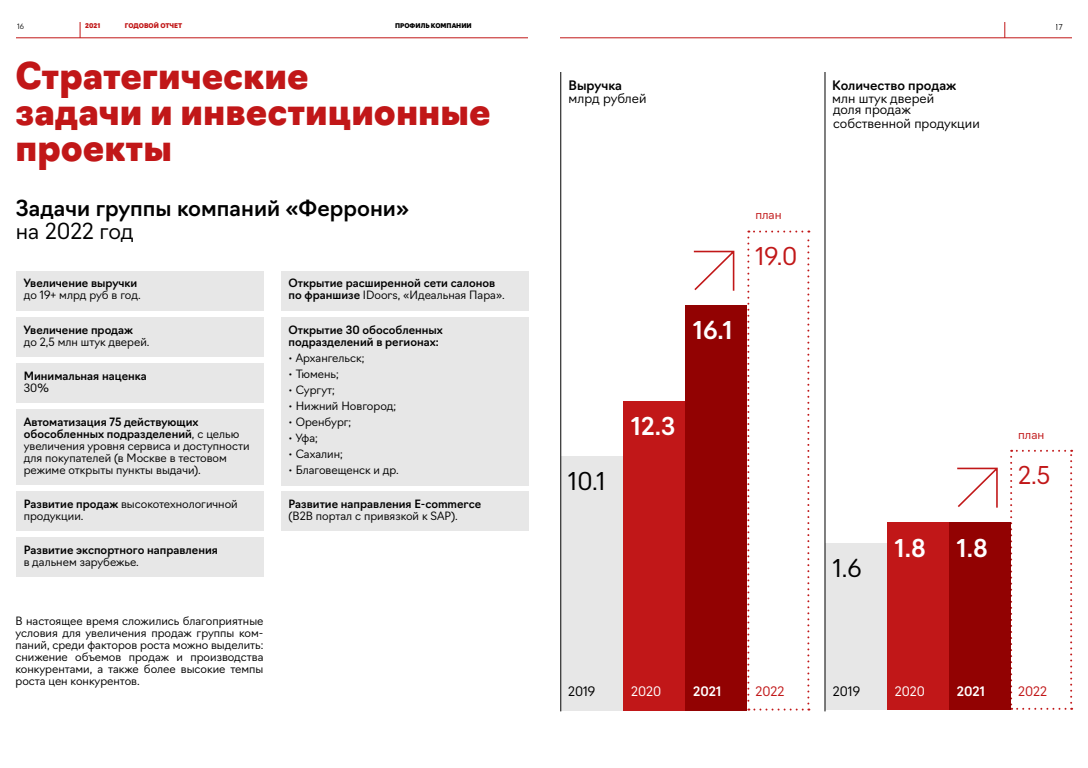
<style>
.page{position:relative;width:1088px;height:768px;background:#fff}
.page>*{position:absolute;margin:0;border:0;box-sizing:border-box;transform-origin:0 0}
.t1{font:900 36px/36px "Navigo";color:#c11718}
.t2{font:500 24px "Navigo";color:#fff}
.t3{font:300 24px "Navigo";color:#000}
.t4{font:300 24px "Navigo";color:#c11718}
.t5{font:500 21.6px "Navigo";color:#000}
.t6{font:300 21.6px "Navigo";color:#000}
.t7{font:300 12.8px/13.6px "Navigo";color:#000}
.t8{font:500 12.8px "Navigo";color:#000}
.t9{font:300 12.8px "Navigo";color:#fff}
.t10{font:500 12.8px "Navigo";color:#fff}
.t11{font:300 12.8px "Navigo";color:#c11718}
.t12{font:300 12px "Navigo";color:#c11718}
.t13{font:300 11.2px/12px "Navigo";color:#000}
.t14{font:500 11.2px/12px "Navigo";color:#000}
.t15{font:300 8px "Navigo";color:#000}
.t16{font:300 7.2px "Navigo";color:#000}
.t17{font:900 6.4px "Navigo";color:#c11718}
.t18{font:900 6.4px "Navigo";color:#000}
.s1{font-weight:500}
.s2{font-weight:300}
</style>
<div class="page">
<hr style="left:560px;top:38px;width:512px;height:1px;background:#c11718">
<svg style="left:1005px;top:22px;width:1px;height:16px"></svg>
<hr style="left:16px;top:38px;width:512px;height:1px;background:#c11718">
<svg style="left:80px;top:22px;width:1px;height:16px"></svg>
<div style="left:887px;top:523px;width:62px;height:187px;background:#c11718"></div>
<hr style="left:561px;top:72px;width:1px;height:639px;background:#000">
<div style="left:561px;top:456px;width:62px;height:255px;background:#e7e7e7"></div>
<div style="left:623px;top:401px;width:62px;height:310px;background:#c11718"></div>
<hr style="left:825px;top:72px;width:1px;height:639px;background:#000">
<div style="left:825px;top:543px;width:62px;height:167px;background:#e7e7e7"></div>
<div style="left:685px;top:305px;width:62px;height:406px;background:#920202"></div>
<svg style="left:747px;top:231px;width:62px;height:480px"></svg>
<svg style="left:1010px;top:450px;width:62px;height:260px"></svg>
<div style="left:949px;top:523px;width:62px;height:187px;background:#920202"></div>
<svg style="left:693px;top:250px;width:42px;height:41px"></svg>
<svg style="left:957px;top:467px;width:41px;height:41px"></svg>
<div style="left:16px;top:271px;width:248px;height:40px;background:#e7e7e7"></div>
<div style="left:16px;top:317px;width:248px;height:40px;background:#e7e7e7"></div>
<div style="left:16px;top:491px;width:248px;height:40px;background:#e7e7e7"></div>
<div style="left:281px;top:491px;width:248px;height:40px;background:#e7e7e7"></div>
<div style="left:281px;top:271px;width:248px;height:40px;background:#e7e7e7"></div>
<div style="left:16px;top:409px;width:248px;height:76px;background:#e7e7e7"></div>
<div style="left:281px;top:317px;width:248px;height:168px;background:#e7e7e7"></div>
<div style="left:16px;top:363px;width:248px;height:40px;background:#e7e7e7"></div>
<div style="left:16px;top:537px;width:248px;height:40px;background:#e7e7e7"></div>
<p class="t16" style="left:17px;top:21px;width:8px">16</p>
<p class="t17" style="left:85px;top:21px;width:17px">2021</p>
<p class="t17" style="left:125px;top:21px;width:59px">ГОДОВОЙ ОТЧЕТ</p>
<p class="t15" style="left:1056px;top:20px;width:8px">17</p>
<p class="t18" style="left:395px;top:21px;width:78px">ПРОФИЛЬ КОМПАНИИ</p>
<h1 class="t1" style="left:15px;top:55px;width:477px">Стратегические<br>задачи и инвестиционные проекты</h1>
<p class="t8" style="left:569px;top:75px;width:55px">Выручка</p>
<p class="t7" style="left:569px;top:91px;width:79px">млрд рублей</p>
<p class="t8" style="left:832px;top:75px;width:126px">Количество продаж</p>
<p class="t7" style="left:832px;top:91px;width:103px">млн штук дверей</p>
<p class="t7" style="left:833px;top:102px;width:148px">доля продаж собственной продукции</p>
<h3 class="t5" style="left:16px;top:192px;width:395px">Задачи группы компаний «Феррони»</h3>
<h3 class="t6" style="left:16px;top:214px;width:119px">на 2022 год</h3>
<p class="t14" style="left:24px;top:276px;width:115px">Увеличение выручки</p>
<p class="t13" style="left:24px;top:288px;width:118px">до 19+ млрд руб в год.</p>
<p class="t14" style="left:24px;top:323px;width:111px">Увеличение продаж</p>
<p class="t13" style="left:24px;top:335px;width:127px">до 2,5 млн штук дверей.</p>
<p class="t14" style="left:24px;top:369px;width:124px">Минимальная наценка</p>
<p class="t13" style="left:24px;top:381px;width:27px">30%</p>
<p class="t13" style="left:24px;top:415px;width:227px"><span class="s1">Автоматизация 75 действующих обособленных подразделений</span>, с целью увеличения уровня сервиса и доступности для покупателей (в Москве в тестовом режиме открыты пункты выдачи).</p>
<p class="t14" style="left:289px;top:276px;width:218px">Открытие расширенной сети салонов по франшизе <span class="s2">IDoors, «Идеальная Пара».</span></p>
<p class="t14" style="left:289px;top:323px;width:156px">Открытие 30 обособленных подразделений в регионах:</p>
<p class="t13" style="left:289px;top:351px;width:77px">• Архангельск;</p>
<p class="t13" style="left:289px;top:367px;width:52px">• Тюмень;</p>
<p class="t13" style="left:289px;top:383px;width:48px">• Сургут;</p>
<p class="t13" style="left:289px;top:399px;width:109px">• Нижний Новгород;</p>
<p class="t13" style="left:289px;top:415px;width:64px">• Оренбург;</p>
<p class="t13" style="left:289px;top:431px;width:31px">• Уфа;</p>
<p class="t13" style="left:289px;top:447px;width:56px">• Сахалин;</p>
<p class="t13" style="left:289px;top:463px;width:112px">• Благовещенск и др.</p>
<p class="t13" style="left:24px;top:497px;width:216px"><span class="s1">Развитие продаж</span> высокотехнологичной продукции.</p>
<p class="t14" style="left:289px;top:497px;width:194px">Развитие направления E-commerce</p>
<p class="t13" style="left:289px;top:509px;width:171px">(В2В портал с привязкой к SAP).</p>
<p class="t14" style="left:24px;top:543px;width:196px">Развитие экспортного направления</p>
<p class="t13" style="left:24px;top:555px;width:117px">в дальнем зарубежье.</p>
<p class="t13" style="left:15px;top:614px;width:250px;text-align:justify">В настоящее время сложились благоприятные условия для увеличения продаж группы ком&shy;паний, среди факторов роста можно выделить: снижение объемов продаж и производства конкурентами, а также более высокие темпы роста цен конкурентов.</p>
<h2 class="t2" style="left:693px;top:312px;width:41px">16.1</h2>
<p class="t12" style="left:755px;top:205px;width:28px">план</p>
<h2 class="t4" style="left:756px;top:237px;width:43px">19.0</h2>
<h2 class="t3" style="left:568px;top:463px;width:39px">10.1</h2>
<h2 class="t2" style="left:631px;top:407px;width:46px">12.3</h2>
<h2 class="t3" style="left:833px;top:550px;width:30px">1.6</h2>
<h2 class="t2" style="left:895px;top:529px;width:32px">1.8</h2>
<h2 class="t2" style="left:957px;top:529px;width:32px">1.8</h2>
<p class="t12" style="left:1018px;top:425px;width:28px">план</p>
<h2 class="t4" style="left:1018px;top:456px;width:34px">2.5</h2>
<p class="t7" style="left:568px;top:684px;width:29px">2019</p>
<p class="t9" style="left:631px;top:681px;width:32px">2020</p>
<p class="t10" style="left:693px;top:681px;width:30px">2021</p>
<p class="t11" style="left:755px;top:681px;width:31px">2022</p>
<p class="t7" style="left:833px;top:684px;width:29px">2019</p>
<p class="t9" style="left:895px;top:681px;width:32px">2020</p>
<p class="t10" style="left:957px;top:681px;width:30px">2021</p>
<p class="t11" style="left:1018px;top:681px;width:31px">2022</p>
</div>
